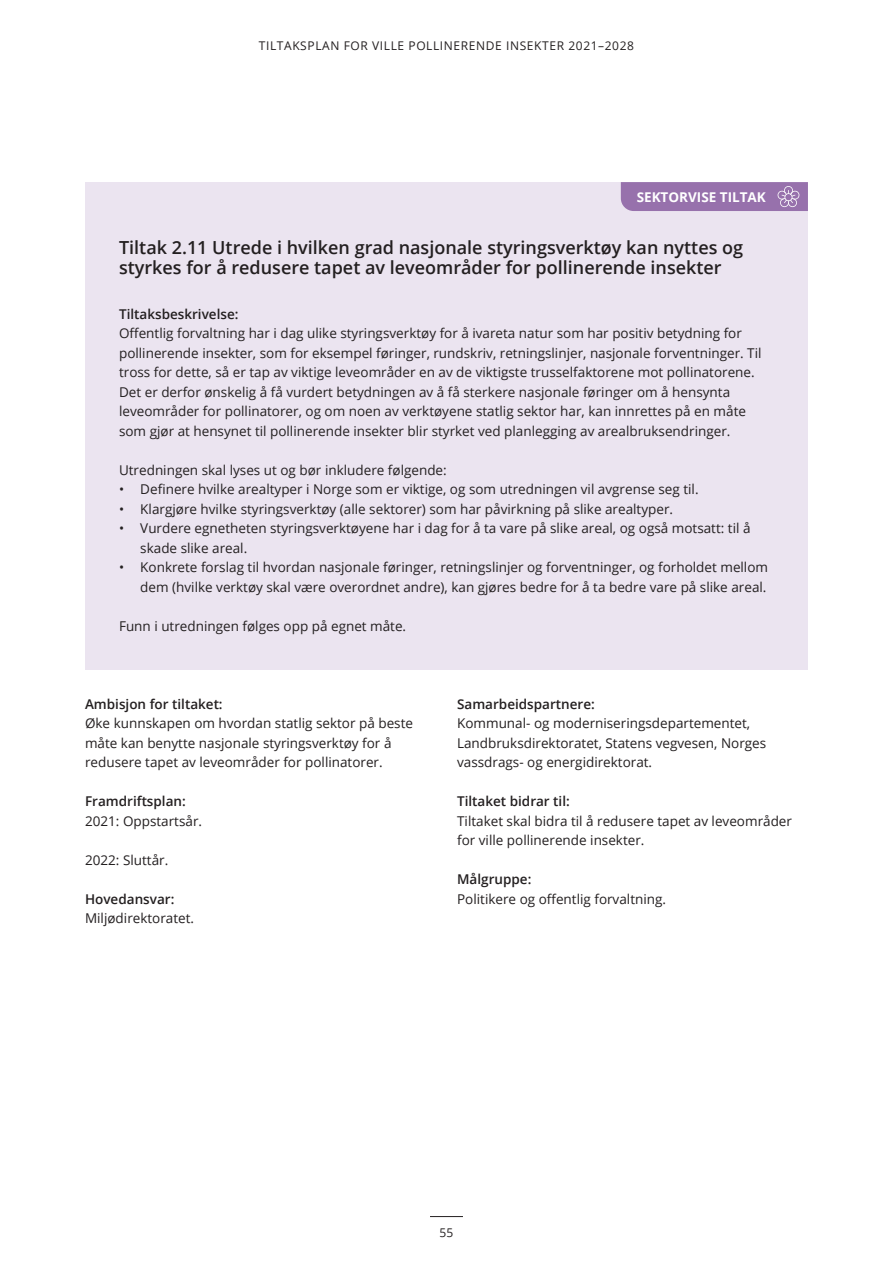
<style>
.page{position:relative;width:893px;height:1263px;background:#fff}
.page>*{position:absolute;margin:0;border:0;box-sizing:border-box;transform-origin:0 0}
.UnOverskrift_2{font:600 18px/19.8px "Open Sans";color:#231f20}
.Normal--start{font:13.5px/19.5px "Open Sans";color:#231f20}
.UnOverskrift_3{font:600 13.5px "Open Sans";color:#231f20}
.H1_Tiltaksbeskrivels{font:700 13.5px "Open Sans";color:#fff}
.t1{font:12px "Open Sans";letter-spacing:.05em;color:#231f20}
</style>
<div class="page">
<hr style="left:430px;top:1216px;width:33px;height:1px;background:#231f20">
<div style="left:85px;top:182px;width:723px;height:488px;background:#ebe4f0"></div>
<svg style="left:621px;top:182px;width:187px;height:29px"></svg>
<p class="t1" style="left:259px;top:38px;width:377px">TILTAKSPLAN FOR VILLE POLLINERENDE INSEKTER 2021–2028</p>
<p class="H1_Tiltaksbeskrivels" style="left:637px;top:188px;width:131px">SEKTORVISE TILTAK</p>
<h2 class="UnOverskrift_2" style="left:119px;top:238px;width:626px">Tiltak 2.11 Utrede i hvilken grad nasjonale styringsverktøy kan nyttes og styrkes for å redusere tapet av leveområder for pollinerende insekter</h2>
<h3 class="UnOverskrift_3" style="left:119px;top:304px;width:121px">Tiltaksbeskrivelse:</h3>
<p class="Normal--start" style="left:119px;top:323px;width:644px">Offentlig forvaltning har i dag ulike styringsverktøy for å ivareta natur som har positiv betydning for pollinerende insekter, som for eksempel føringer, rundskriv, retningslinjer, nasjonale forventninger. Til tross for dette, så er tap av viktige leveområder en av de viktigste trusselfaktorene mot pollinatorene.<br>Det er derfor ønskelig å få vurdert betydningen av å få sterkere nasjonale føringer om å hensynta leveområder for pollinatorer, og om noen av verktøyene statlig sektor har, kan innrettes på en måte som gjør at hensynet til pollinerende insekter blir styrket ved planlegging av arealbruksendringer.</p>
<p class="Normal--start" style="left:119px;top:460px;width:329px">Utredningen skal lyses ut og bør inkludere følgende:</p>
<p class="Normal--start" style="left:119px;top:479px;width:581px">• Definere hvilke arealtyper i Norge som er viktige, og som utredningen vil avgrense seg til.</p>
<p class="Normal--start" style="left:119px;top:499px;width:556px">• Klargjøre hvilke styringsverktøy (alle sektorer) som har påvirkning på slike arealtyper.</p>
<p class="Normal--start" style="left:140px;top:518px;width:612px;text-indent:-21px">• Vurdere egnetheten styringsverktøyene har i dag for å ta vare på slike areal, og også motsatt: til å skade slike areal.</p>
<p class="Normal--start" style="left:119px;top:557px;width:650px;text-align:right">• Konkrete forslag til hvordan nasjonale føringer, retningslinjer og forventninger, og forholdet mellom dem (hvilke verktøy skal være overordnet andre), kan gjøres bedre for å ta bedre vare på slike areal.</p>
<p class="Normal--start" style="left:119px;top:616px;width:289px">Funn i utredningen følges opp på egnet måte.</p>
<h3 class="UnOverskrift_3" style="left:85px;top:694px;width:139px">Ambisjon for tiltaket:</h3>
<p class="Normal--start" style="left:85px;top:713px;width:330px">Øke kunnskapen om hvordan statlig sektor på beste måte kan benytte nasjonale styringsverktøy for å redusere tapet av leveområder for pollinatorer.</p>
<h3 class="UnOverskrift_3" style="left:85px;top:792px;width:102px">Framdriftsplan:</h3>
<p class="Normal--start" style="left:85px;top:811px;width:119px">2021: Oppstartsår.</p>
<p class="Normal--start" style="left:85px;top:850px;width:85px">2022: Sluttår.</p>
<h3 class="UnOverskrift_3" style="left:85px;top:889px;width:91px">Hovedansvar:</h3>
<p class="Normal--start" style="left:85px;top:908px;width:111px">Miljødirektoratet.</p>
<h3 class="UnOverskrift_3" style="left:457px;top:694px;width:139px">Samarbeidspartnere:</h3>
<p class="Normal--start" style="left:457px;top:713px;width:311px">Kommunal- og moderniseringsdepartementet,<br>Landbruksdirektoratet, Statens vegvesen, Norges vassdrags- og energidirektorat.</p>
<h3 class="UnOverskrift_3" style="left:457px;top:792px;width:114px">Tiltaket bidrar til:</h3>
<p class="Normal--start" style="left:457px;top:811px;width:336px">Tiltaket skal bidra til å redusere tapet av leveområder for ville pollinerende insekter.</p>
<h3 class="UnOverskrift_3" style="left:457px;top:870px;width:76px">Målgruppe:</h3>
<p class="Normal--start" style="left:457px;top:889px;width:210px">Politikere og offentlig forvaltning.</p>
<p class="t1" style="left:440px;top:1225px;width:15px">55</p>
</div>
